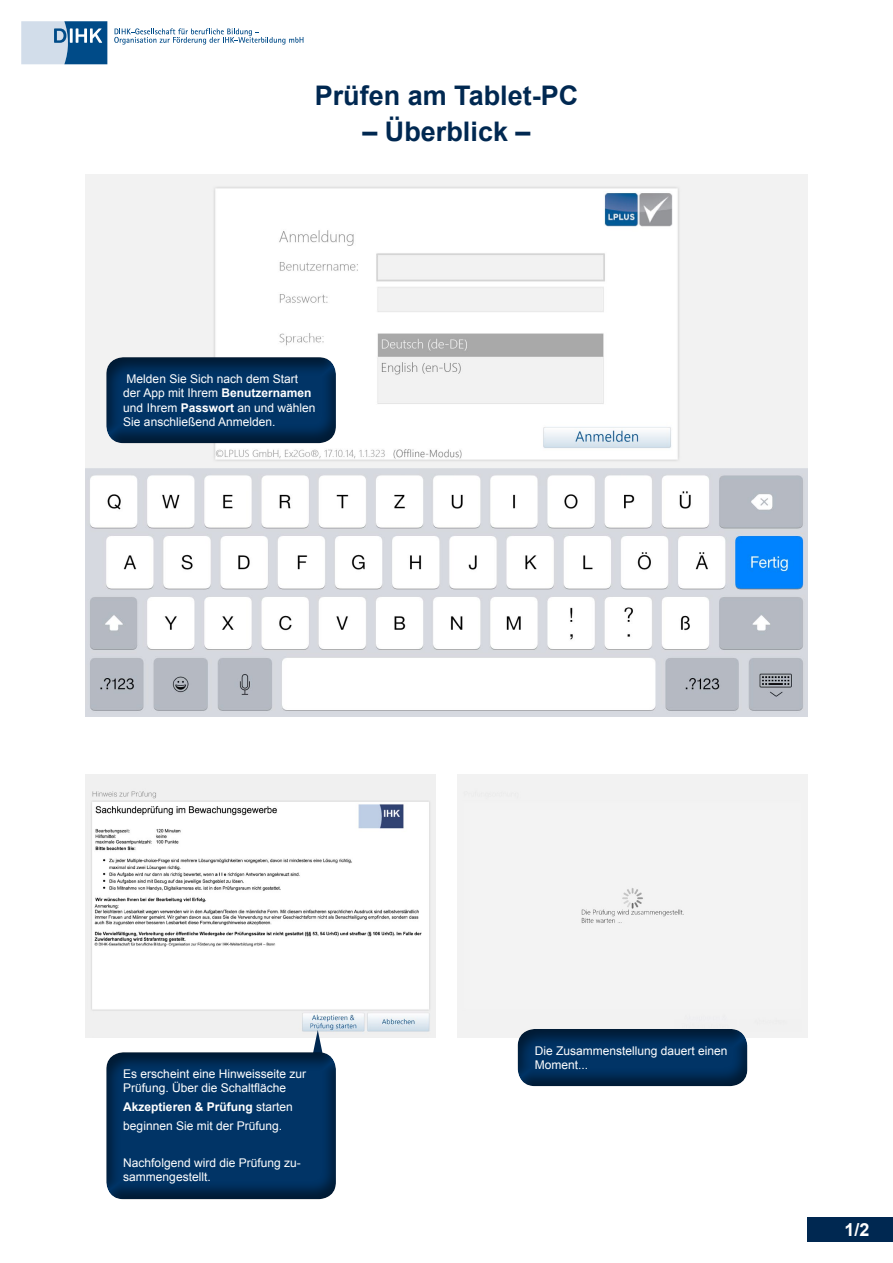
<style>
.page{position:relative;width:893px;height:1263px;background:#fff}
.page>*{position:absolute;margin:0;border:0;box-sizing:border-box;transform-origin:0 0}
.t1{font:700 27px "Arial";color:#002851}
.t2{font:700 18px "Arial";color:#fff}
.t3{font:12px/14.4px "Arial";color:#fff}
.s1{font-weight:700}
</style>
<div class="page">
<svg style="left:21px;top:21px;width:86px;height:43px;background:#7aa0c1"></svg>
<svg style="left:114px;top:28px;width:189px;height:17px"></svg>
<div style="left:808px;top:1218px;width:85px;height:24px;background:#002851"></div>
<div style="left:457px;top:774px;width:351px;height:263px;background:#f3f3f3"></div>
<img style="left:85px;top:174px;width:723px;height:542px">
<div style="left:93px;top:347px;width:255px;height:96px;background:#000;opacity:.5"></div>
<img style="left:85px;top:774px;width:351px;height:263px">
<svg style="left:305px;top:1030px;width:25px;height:13px"></svg>
<div style="left:93px;top:1043px;width:255px;height:157px;background:#000;opacity:.5"></div>
<div style="left:505px;top:1020px;width:255px;height:68px;background:#000;opacity:.5"></div>
<h1 class="t1" style="left:315px;top:77px;width:265px">Prüfen am Tablet-PC</h1>
<h1 class="t1" style="left:362px;top:114px;width:170px">– Überblick –</h1>
<p class="t3" style="left:123px;top:372px;width:194px">Melden Sie Sich nach dem Start<br>der App mit Ihrem <span class="s1">Benutzernamen </span>und Ihrem <span class="s1">Passwort</span> an und wählen<br>Sie anschließend Anmelden.</p>
<p class="t3" style="left:123px;top:1067px;width:184px">Es erscheint eine Hinweisseite zur<br>Prüfung. Über die Schaltfläche</p>
<p class="t3" style="left:123px;top:1098px;width:171px;line-height:18.6px"><span class="s1">Akzeptieren &amp; Prüfung</span> starten beginnen Sie mit der Prüfung.</p>
<p class="t3" style="left:123px;top:1156px;width:179px">Nachfolgend wird die Prüfung zu&shy;sammengestellt.</p>
<p class="t3" style="left:535px;top:1043px;width:194px">Die Zusammenstellung dauert einen<br>Moment...</p>
<h2 class="t2" style="left:844px;top:1218px;width:27px">1/2</h2>
</div>
